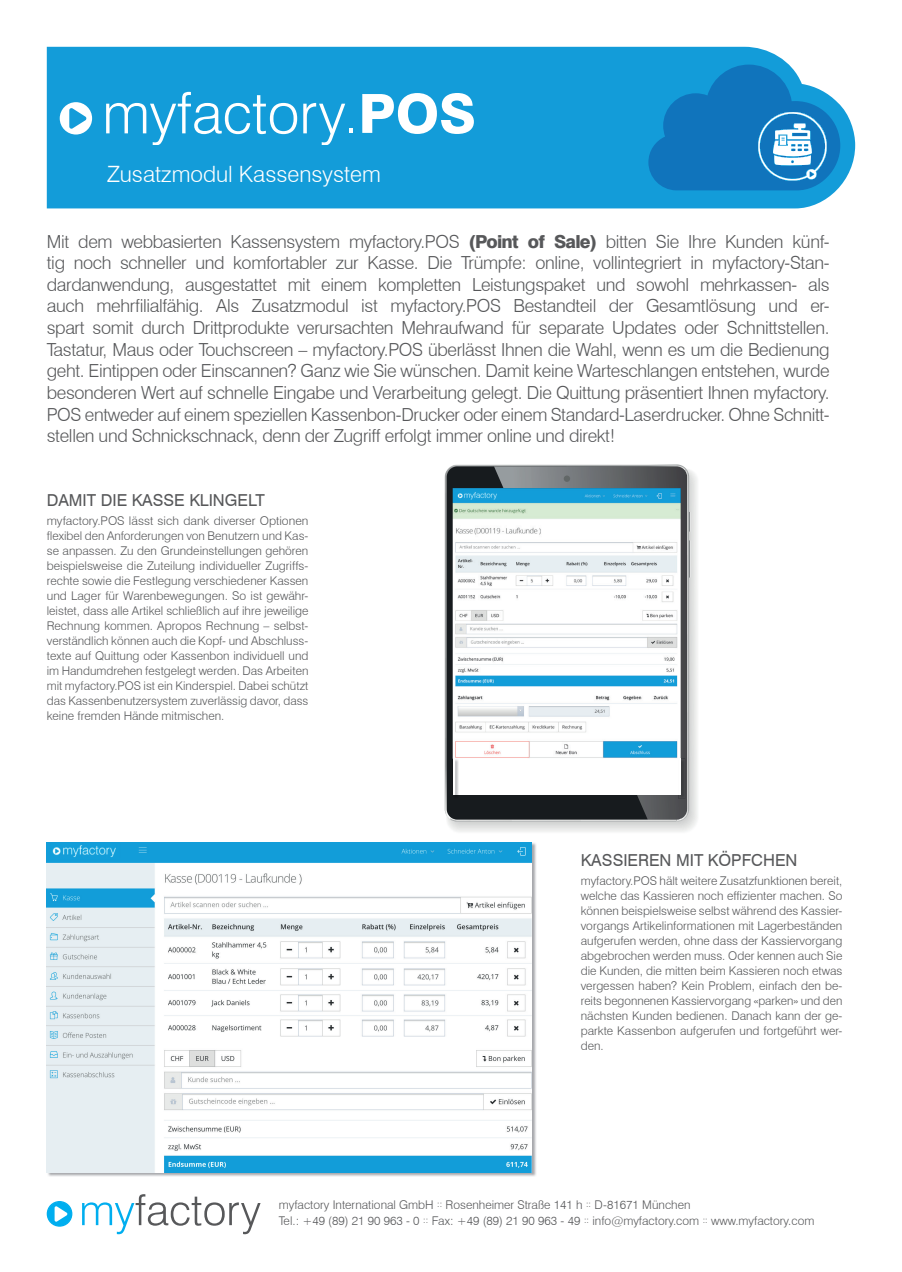
<style>
.page{position:relative;width:902px;height:1272px;background:#fff}
.page>*{position:absolute;margin:0;border:0;box-sizing:border-box;transform-origin:0 0}
.t1{font:800 54px "Swiss 721 BT";color:#fff}
.t2{font:300 22.5px "Swiss 721 BT";color:#fff}
.t3{font:300 18px/21.6px "Swiss 721 BT";letter-spacing:-.02em;color:#57585a;text-align:justify}
.t4{font:16.5px "Swiss 721 BT";color:#57585a}
.t5{font:300 12px/15px "Swiss 721 BT";color:#57585a;text-align:justify}
.s1{font-weight:300}
.s2{font-weight:800}
.s3{font-size:8.4px}
</style>
<div class="page">
<div style="left:47px;top:47px;width:808px;height:161px;background:#139cd9"></div>
<svg style="left:648px;top:65px;width:192px;height:125px;background:#288bc9"></svg>
<svg style="left:47px;top:1201px;width:25px;height:25px"></svg>
<svg style="left:82px;top:1194px;width:178px;height:40px"></svg>
<svg style="left:60px;top:102px;width:32px;height:32px"></svg>
<svg style="left:106px;top:92px;width:191px;height:53px;background:#3eaedf"></svg>
<svg style="left:303px;top:103px;width:42px;height:42px"></svg>
<img style="left:47px;top:842px;width:489px;height:334px">
<img style="left:47px;top:842px;width:484px;height:330px">
<svg style="left:689px;top:512px;width:1px;height:19px"></svg>
<svg style="left:689px;top:540px;width:1px;height:37px"></svg>
<img style="left:686px;top:469px;width:3px;height:189px">
<img style="left:444px;top:464px;width:242px;height:355px">
<div style="left:563px;top:475px;width:7px;height:7px;background:#626767;border-radius:50%"></div>
<img style="left:452px;top:488px;width:228px;height:170px">
<svg style="left:452px;top:658px;width:237px;height:164px"></svg>
<hr style="left:678px;top:758px;width:2px;height:36px;background:#fff">
<h1 class="t1" style="left:344px;top:81px;width:133px"><span class="s1">.</span>POS</h1>
<h2 class="t2" style="left:107px;top:160px;width:275px">Zusatzmodul Kassensystem</h2>
<p class="t3" style="left:47px;top:230px;width:784px">Mit dem webbasierten Kassensystem myfactory.POS <span class="s2">(Point of Sale)</span> bitten Sie Ihre Kunden künf&shy;tig noch schneller und komfortabler zur Kasse. Die Trümpfe: online, vollintegriert in myfactory-Stan&shy;dardanwendung, ausgestattet mit einem kompletten Leistungspaket und sowohl mehrkassen- als auch mehrfilialfähig. Als Zusatzmodul ist myfactory.POS Bestandteil der Gesamtlösung und er&shy;spart somit durch Drittprodukte verursachten Mehraufwand für separate Updates oder Schnittstellen.<br>Tastatur, Maus oder Touchscreen – myfactory.POS überlässt Ihnen die Wahl, wenn es um die Bedienung geht. Eintippen oder Einscannen? Ganz wie Sie wünschen. Damit keine Warteschlangen entstehen, wurde besonderen Wert auf schnelle Eingabe und Verarbeitung gelegt. Die Quittung präsentiert Ihnen myfactory.<br>POS entweder auf einem speziellen Kassenbon-Drucker oder einem Standard-Laserdrucker. Ohne Schnitt&shy;stellen und Schnickschnack, denn der Zugriff erfolgt immer online und direkt!</p>
<h3 class="t4" style="left:47px;top:489px;width:220px">DAMIT DIE KASSE KLINGELT</h3>
<p class="t5" style="left:47px;top:513px;width:263px">myfactory.POS lässt sich dank diverser Optionen flexibel den Anforderungen von Benutzern und Kas&shy;se anpassen. Zu den Grundeinstellungen gehören beispielsweise die Zuteilung individueller Zugriffs&shy;rechte sowie die Festlegung verschiedener Kassen und Lager für Warenbewegungen. So ist gewähr&shy;leistet, dass alle Artikel schließlich auf ihre jeweilige Rechnung kommen. Apropos Rechnung – selbst&shy;verständlich können auch die Kopf- und Abschluss&shy;texte auf Quittung oder Kassenbon individuell und im Handumdrehen festgelegt werden. Das Arbeiten mit myfactory.POS ist ein Kinderspiel. Dabei schützt das Kassenbenutzersystem zuverlässig davor, dass keine fremden Hände mitmischen.</p>
<h3 class="t4" style="left:580px;top:848px;width:218px">KASSIEREN MIT KÖPFCHEN</h3>
<p class="t5" style="left:580px;top:872px;width:263px">myfactory.POS hält weitere Zusatzfunktionen bereit, welche das Kassieren noch effizienter machen. So können beispielsweise selbst während des Kassier&shy;vorgangs Artikelinformationen mit Lagerbeständen aufgerufen werden, ohne dass der Kassiervorgang abgebrochen werden muss. Oder kennen auch Sie die Kunden, die mitten beim Kassieren noch etwas vergessen haben? Kein Problem, einfach den be&shy;reits begonnenen Kassiervorgang «parken» und den nächsten Kunden bedienen. Danach kann der ge&shy;parkte Kassenbon aufgerufen und fortgeführt wer&shy;den.</p>
<p class="t5" style="left:279px;top:1195px;width:537px;line-height:16.5px">myfactory International GmbH <span class="s3">::</span> Rosenheimer Straße 141 h <span class="s3">::</span> D-81671 München<br>Tel.: +49 (89) 21 90 963 - 0 <span class="s3">::</span> Fax: +49 (89) 21 90 963 - 49 <span class="s3">::</span> info@myfactory.com <span class="s3">::</span> www.myfactory.com</p>
</div>
